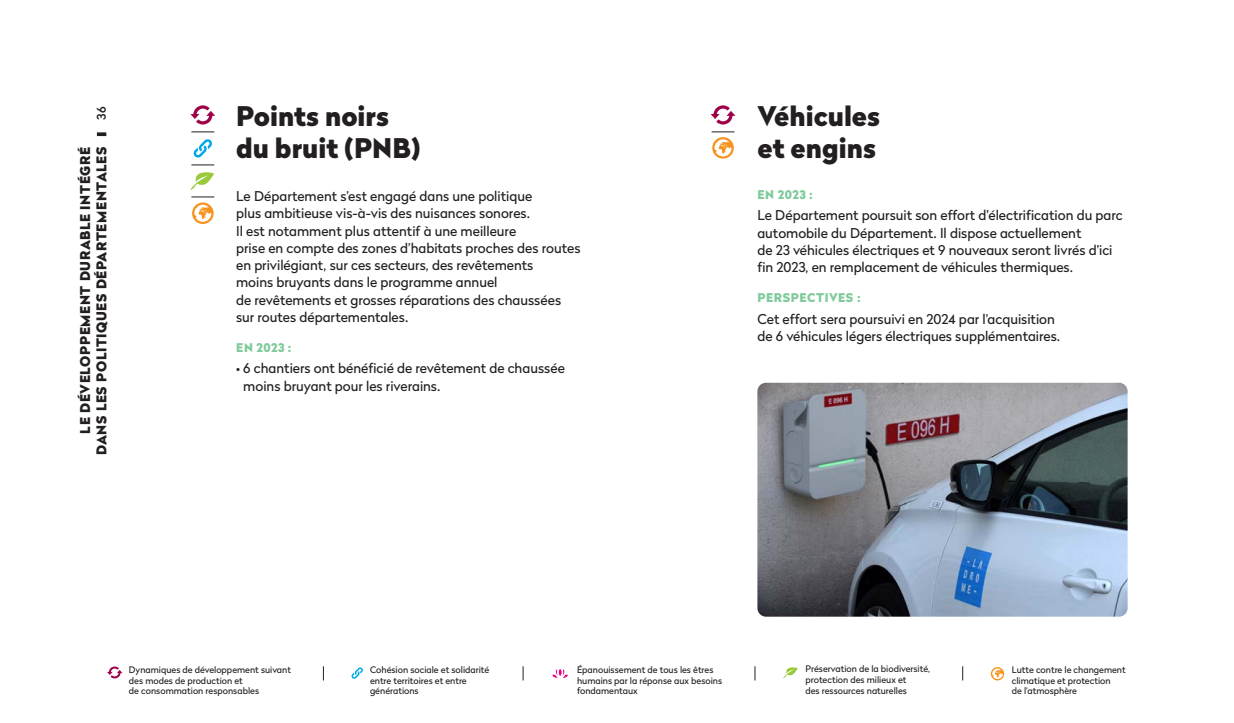
<style>
.page{position:relative;width:1234px;height:723px;background:#fff}
.page>*{position:absolute;margin:0;border:0;box-sizing:border-box;transform-origin:0 0}
.t1{font:900 27px/32.4px "Radikal";color:#231f20}
.t2{font:13.5px/17.2px "Radikal";color:#231f20}
.t3{font:900 13.5px/16.2px "Radikal";letter-spacing:.045em;color:#231f20;text-align:right}
.t4{font:900 12px "Radikal";letter-spacing:.045em;color:#80ca9c}
.t5{font:500 12px "Radikal";color:#231f20}
.t6{font:9px/10.8px "Radikal";color:#231f20}
</style>
<div class="page">
<svg style="left:97px;top:132px;width:9px;height:4px"></svg>
<svg style="left:351px;top:667px;width:12px;height:12px"></svg>
<svg style="left:107px;top:666px;width:15px;height:12px"></svg>
<svg style="left:551px;top:669px;width:17px;height:9px"></svg>
<svg style="left:783px;top:667px;width:15px;height:12px"></svg>
<svg style="left:990px;top:667px;width:13px;height:13px"></svg>
<svg style="left:323px;top:666px;width:1px;height:14px"></svg>
<svg style="left:522px;top:666px;width:1px;height:14px"></svg>
<svg style="left:754px;top:666px;width:1px;height:14px"></svg>
<svg style="left:962px;top:666px;width:1px;height:14px"></svg>
<svg style="left:193px;top:139px;width:19px;height:19px"></svg>
<svg style="left:190px;top:105px;width:25px;height:20px"></svg>
<svg style="left:191px;top:131px;width:23px;height:1px"></svg>
<svg style="left:191px;top:197px;width:23px;height:27px"></svg>
<svg style="left:190px;top:165px;width:24px;height:25px"></svg>
<svg style="left:710px;top:105px;width:25px;height:20px"></svg>
<svg style="left:711px;top:131px;width:23px;height:28px"></svg>
<img style="left:757px;top:383px;width:370px;height:234px">
<p class="t5" style="left:93px;top:120px;width:15px;rotate:-90deg">36</p>
<p class="t3" style="left:76px;top:455px;width:310px;rotate:-90deg">LE DÉVELOPPEMENT DURABLE INTÉGRÉ<br>DANS LES POLITIQUES DÉPARTEMENTALES</p>
<h1 class="t1" style="left:236px;top:98px;width:186px">Points noirs du bruit (PNB)</h1>
<p class="t2" style="left:236px;top:187px;width:346px">Le Département s’est engagé dans une politique<br>plus ambitieuse vis-à-vis des nuisances sonores.<br>Il est notamment plus attentif à une meilleure<br>prise en compte des zones d’habitats proches des routes en privilégiant, sur ces secteurs, des revêtements<br>moins bruyants dans le programme annuel<br>de revêtements et grosses réparations des chaussées sur routes départementales.</p>
<p class="t4" style="left:236px;top:338px;width:57px">EN 2023 :</p>
<p class="t2" style="left:243px;top:359px;width:323px;text-indent:-7px">• 6 chantiers ont bénéficié de revêtement de chaussée moins bruyant pour les riverains.</p>
<h1 class="t1" style="left:757px;top:98px;width:124px">Véhicules et engins</h1>
<p class="t4" style="left:757px;top:186px;width:57px">EN 2023 :</p>
<p class="t2" style="left:757px;top:206px;width:367px">Le Département poursuit son effort d'électrification du parc automobile du Département. Il dispose actuellement<br>de 23 véhicules électriques et 9 nouveaux seront livrés d'ici fin 2023, en remplacement de véhicules thermiques.</p>
<p class="t4" style="left:757px;top:289px;width:105px">PERSPECTIVES :</p>
<p class="t2" style="left:757px;top:309px;width:304px">Cet effort sera poursuivi en 2024 par l’acquisition de 6 véhicules légers électriques supplémentaires.</p>
<p class="t6" style="left:129px;top:663px;width:163px">Dynamiques de développement suivant des modes de production et<br>de consommation responsables</p>
<p class="t6" style="left:577px;top:663px;width:147px">Épanouissement de tous les êtres humains par la réponse aux besoins fondamentaux</p>
<p class="t6" style="left:805px;top:663px;width:126px">Préservation de la biodiversité, protection des milieux et<br>des ressources naturelles</p>
<p class="t6" style="left:1011px;top:663px;width:115px">Lutte contre le changement climatique et protection<br>de l’atmosphère</p>
<p class="t6" style="left:370px;top:663px;width:121px">Cohésion sociale et solidarité entre territoires et entre générations</p>
</div>
